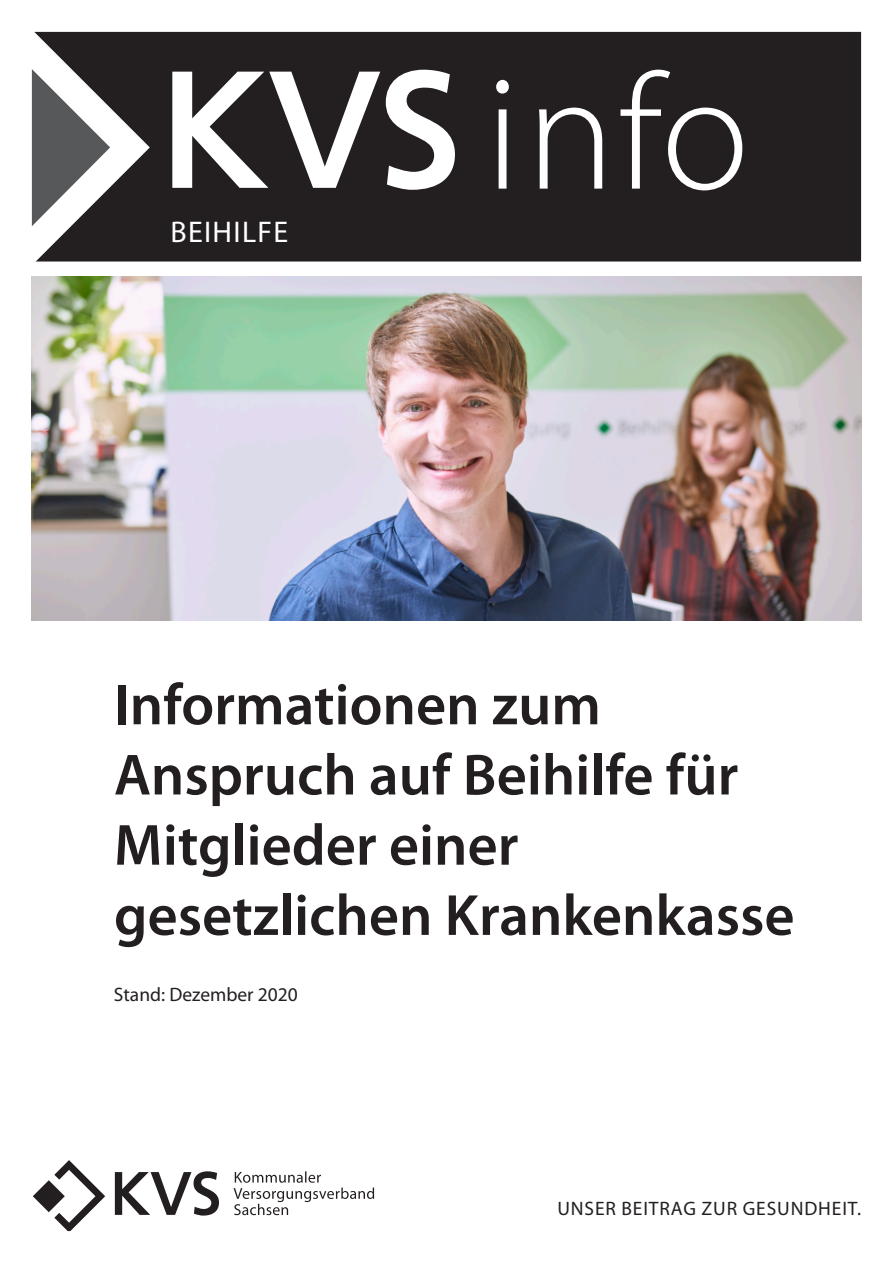
<style>
.page{position:relative;width:893px;height:1263px;background:#fff}
.page>*{position:absolute;margin:0;border:0;box-sizing:border-box;transform-origin:0 0}
.t1{font:600 58.5px/70.2px "Myriad Pro";color:#231f20}
.t2{font:30px "Myriad Pro";letter-spacing:.045em;color:#fff}
.Stand{font:19.5px "Myriad Pro";letter-spacing:.045em;color:#231f20}
.Stand-2{font:19.5px "Myriad Pro";color:#231f20}
</style>
<div class="page">
<div style="left:34px;top:32px;width:827px;height:229px;background:#231f20"></div>
<svg style="left:32px;top:69px;width:78px;height:157px"></svg>
<svg style="left:172px;top:72px;width:208px;height:116px"></svg>
<svg style="left:386px;top:70px;width:69px;height:120px"></svg>
<svg style="left:496px;top:70px;width:246px;height:120px"></svg>
<svg style="left:234px;top:1171px;width:140px;height:44px"></svg>
<svg style="left:33px;top:1160px;width:72px;height:71px"></svg>
<svg style="left:115px;top:1171px;width:104px;height:44px"></svg>
<img style="left:32px;top:276px;width:829px;height:345px">
<p class="t2" style="left:170px;top:213px;width:119px">BEIHILFE</p>
<h1 class="t1" style="left:114px;top:668px;width:682px">Informationen zum<br>Anspruch auf Beihilfe für<br>Mitglieder einer gesetzlichen Krankenkasse</h1>
<p class="Stand-2" style="left:114px;top:982px;width:185px">Stand: Dezember 2020</p>
<p class="Stand" style="left:557px;top:1197px;width:305px">UNSER BEITRAG ZUR GESUNDHEIT.</p>
</div>
